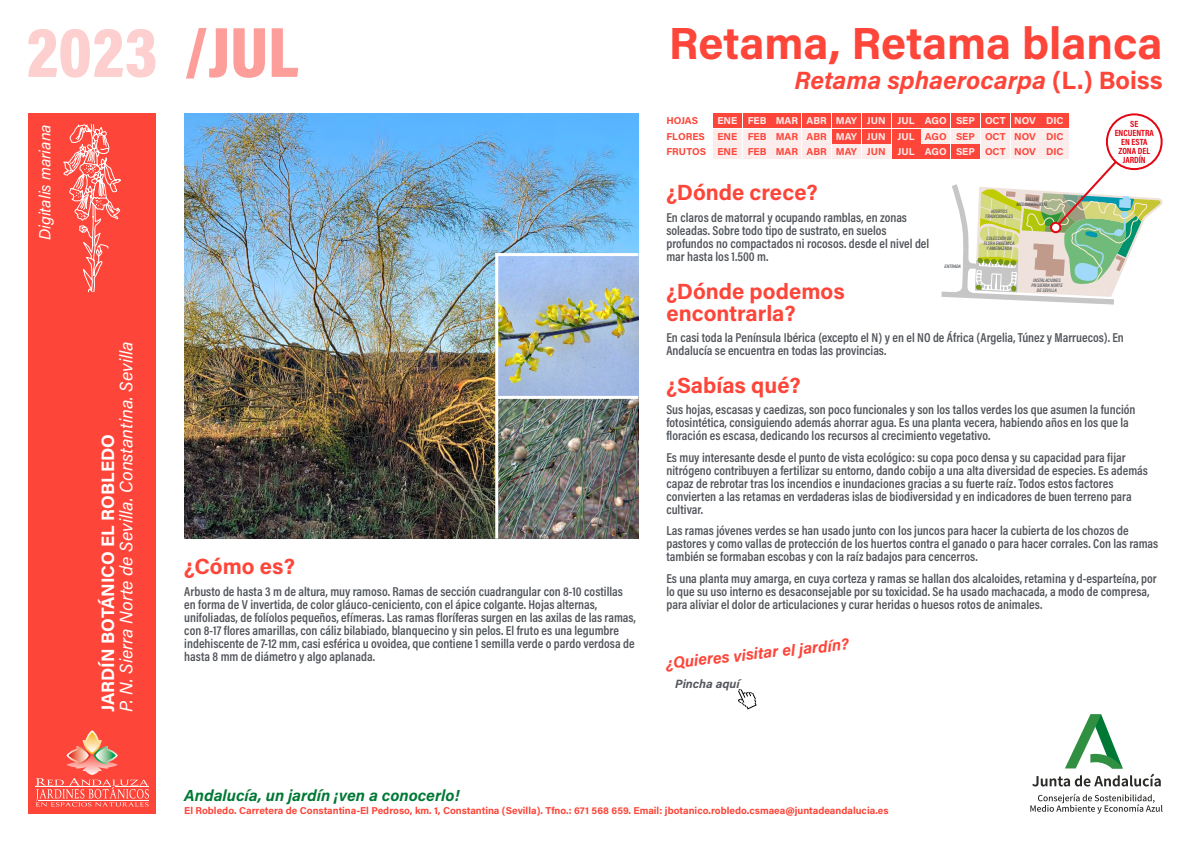
<style>
.page{position:relative;width:1191px;height:842px;background:#fff}
.page>*{position:absolute;margin:0;border:0;box-sizing:border-box;transform-origin:0 0}
.t1{font:900 72px "Acumin Pro Cond";color:#fdcfcf}
.t2{font:700 45px "Acumin Pro";color:#fd4539}
.t3{font:italic 700 25px "Acumin Pro";color:#fd4539}
.t4{font:700 22px/22px "Acumin Pro";color:#fd4539}
.t5{font:italic 18px "Acumin Pro";color:#fff}
.t6{font:700 18px "Acumin Pro";color:#fff}
.t7{font:italic 700 16px "Acumin Pro";color:#007835}
.t8{font:italic 700 16px "Acumin Pro";color:#fd4539}
.t9{font:italic 16px "Acumin Pro";color:#fff}
.t10{font:600 13px/13px "Acumin Pro Cond";color:#52555b}
.t11{font:italic 700 12px "Acumin Pro";color:#52555b}
.t12{font:700 10px/15.6px "Acumin Pro";color:#fd4539;text-align:justify}
.t13{font:700 9px/9px "Acumin Pro Cond";color:#e30613;text-align:center}
.t14{font:italic 600 5px/5px "Acumin Pro Cond";color:#52555b;text-align:center}
.s1{color:#fd9e9b}
.s2{font-style:normal}
.s3{color:#fcecec}
</style>
<div class="page">
<svg style="left:738px;top:689px;width:18px;height:20px"></svg>
<div style="left:28px;top:113px;width:128px;height:701px;background:#fd4539"></div>
<hr style="left:35px;top:787px;width:76px;height:1px;background:#fff">
<svg style="left:36px;top:730px;width:113px;height:76px"></svg>
<svg style="left:63px;top:124px;width:58px;height:169px"></svg>
<img style="left:184px;top:113px;width:454px;height:426px">
<img style="left:494px;top:252px;width:145px;height:287px">
<svg style="left:941px;top:139px;width:222px;height:166px"></svg>
<div style="left:1106px;top:113px;width:56px;height:57px;background:#fff;border:2px solid #e30613;border-radius:50%"></div>
<div style="left:1051px;top:223px;width:9px;height:9px;background:#fff;border-radius:50%"></div>
<div style="left:1050px;top:222px;width:11px;height:11px;border:2px solid #e30613;border-radius:50%"></div>
<div style="left:713px;top:113px;width:28px;height:15px;background:#fd4539"></div>
<div style="left:743px;top:113px;width:28px;height:15px;background:#fd4539"></div>
<div style="left:772px;top:113px;width:29px;height:15px;background:#fd4539"></div>
<div style="left:802px;top:113px;width:29px;height:15px;background:#fd4539"></div>
<div style="left:832px;top:113px;width:28px;height:15px;background:#fd4539"></div>
<div style="left:862px;top:113px;width:28px;height:15px;background:#fd4539"></div>
<div style="left:891px;top:113px;width:29px;height:15px;background:#fd4539"></div>
<div style="left:921px;top:113px;width:29px;height:15px;background:#fd4539"></div>
<div style="left:951px;top:113px;width:28px;height:15px;background:#fd4539"></div>
<div style="left:981px;top:113px;width:28px;height:15px;background:#fd4539"></div>
<div style="left:1011px;top:113px;width:28px;height:15px;background:#fd4539"></div>
<div style="left:1040px;top:113px;width:29px;height:15px;background:#fd4539"></div>
<div style="left:713px;top:129px;width:28px;height:14px;background:#fcecec"></div>
<div style="left:743px;top:129px;width:28px;height:14px;background:#fcecec"></div>
<div style="left:772px;top:129px;width:29px;height:14px;background:#fcecec"></div>
<div style="left:802px;top:129px;width:29px;height:14px;background:#fcecec"></div>
<div style="left:832px;top:129px;width:28px;height:14px;background:#fd4539"></div>
<div style="left:862px;top:129px;width:28px;height:14px;background:#fd4539"></div>
<div style="left:891px;top:129px;width:29px;height:14px;background:#fd4539"></div>
<div style="left:921px;top:129px;width:29px;height:14px;background:#fcecec"></div>
<div style="left:951px;top:129px;width:28px;height:14px;background:#fcecec"></div>
<div style="left:981px;top:129px;width:28px;height:14px;background:#fcecec"></div>
<div style="left:1011px;top:129px;width:28px;height:14px;background:#fcecec"></div>
<div style="left:1040px;top:129px;width:29px;height:14px;background:#fcecec"></div>
<div style="left:713px;top:145px;width:28px;height:14px;background:#fcecec"></div>
<div style="left:743px;top:145px;width:28px;height:14px;background:#fcecec"></div>
<div style="left:772px;top:145px;width:29px;height:14px;background:#fcecec"></div>
<div style="left:802px;top:145px;width:29px;height:14px;background:#fcecec"></div>
<div style="left:832px;top:145px;width:28px;height:14px;background:#fcecec"></div>
<div style="left:862px;top:145px;width:28px;height:14px;background:#fcecec"></div>
<div style="left:891px;top:145px;width:29px;height:14px;background:#fd4539"></div>
<div style="left:921px;top:145px;width:29px;height:14px;background:#fd4539"></div>
<div style="left:951px;top:145px;width:28px;height:14px;background:#fd4539"></div>
<div style="left:981px;top:145px;width:28px;height:14px;background:#fcecec"></div>
<div style="left:1011px;top:145px;width:28px;height:14px;background:#fcecec"></div>
<div style="left:1040px;top:145px;width:29px;height:14px;background:#fcecec"></div>
<svg style="left:1032px;top:714px;width:128px;height:72px"></svg>
<svg style="left:1030px;top:794px;width:132px;height:20px"></svg>
<h1 class="t1" style="left:27px;top:5px;width:274px">2023 <span class="s1">/JUL</span></h1>
<h2 class="t2" style="left:669px;top:12px;width:495px">Retama, Retama blanca</h2>
<h3 class="t3" style="left:794px;top:63px;width:369px">Retama sphaerocarpa <span class="s2">(L.) Boiss</span></h3>
<p class="t12" style="left:666px;top:112px;width:33px">HOJAS</p>
<p class="t12" style="left:666px;top:112px;width:399px;text-indent:51px"><span class="s3">ENE FEB MAR ABR MAY JUN JUL AGO SEP OCT NOV DIC </span>FLORES ENE FEB MAR ABR <span class="s3">MAY JUN JUL</span> AGO SEP OCT NOV DIC FRUTOS ENE FEB MAR ABR MAY JUN <span class="s3">JUL AGO SEP</span> OCT NOV DIC</p>
<p class="t9" style="left:34px;top:240px;width:117px;rotate:-90deg">Digitalis mariana</p>
<p class="t13" style="left:1114px;top:119px;width:41px">SE<br>ENCUENTRA<br>EN ESTA<br>ZONA DEL<br>JARDÍN</p>
<h3 class="t4" style="left:666px;top:181px;width:153px">¿Dónde crece?</h3>
<p class="t10" style="left:666px;top:211px;width:264px">En claros de matorral y ocupando ramblas, en zonas soleadas. Sobre todo tipo de sustrato, en suelos profundos no compactados ni rocosos. desde el nivel del mar hasta los 1.500 m.</p>
<h3 class="t4" style="left:666px;top:279px;width:180px">¿Dónde podemos encontrarla?</h3>
<p class="t10" style="left:666px;top:331px;width:459px">En casi toda la Península Ibérica (excepto el N) y en el NO de África (Argelia, Túnez y Marruecos). En<br>Andalucía se encuentra en todas las provincias.</p>
<h3 class="t4" style="left:666px;top:373px;width:136px">¿Sabías qué?</h3>
<p class="t10" style="left:666px;top:403px;width:470px">Sus hojas, escasas y caedizas, son poco funcionales y son los tallos verdes los que asumen la función fotosintética, consiguiendo además ahorrar agua. Es una planta vecera, habiendo años en los que la floración es escasa, dedicando los recursos al crecimiento vegetativo.</p>
<p class="t10" style="left:666px;top:450px;width:483px">Es muy interesante desde el punto de vista ecológico: su copa poco densa y su capacidad para fijar nitrógeno contribuyen a fertilizar su entorno, dando cobijo a una alta diversidad de especies. Es además capaz de rebrotar tras los incendios e inundaciones gracias a su fuerte raíz. Todos estos factores convierten a las retamas en verdaderas islas de biodiversidad y en indicadores de buen terreno para cultivar.</p>
<p class="t10" style="left:666px;top:524px;width:493px">Las ramas jóvenes verdes se han usado junto con los juncos para hacer la cubierta de los chozos de pastores y como vallas de protección de los huertos contra el ganado o para hacer corrales. Con las ramas también se formaban escobas y con la raíz badajos para cencerros.</p>
<p class="t10" style="left:666px;top:571px;width:492px">Es una planta muy amarga, en cuya corteza y ramas se hallan dos alcaloides, retamina y d-esparteína, por lo que su uso interno es desaconsejable por su toxicidad. Se ha usado machacada, a modo de compresa, para aliviar el dolor de articulaciones y curar heridas o huesos rotos de animales.</p>
<p class="t14" style="left:1016px;top:196px;width:33px">TALLER<br>MEDIOAMBIENTAL</p>
<p class="t14" style="left:985px;top:209px;width:29px">HUERTOS<br>TRADICIONALES</p>
<p class="t14" style="left:983px;top:236px;width:32px">COLECCIÓN DE<br>FLORA ENDÉMICA<br>Y AMENAZADA</p>
<p class="t14" style="left:944px;top:263px;width:18px">ENTRADA</p>
<p class="t14" style="left:1031px;top:277px;width:33px">INSTALACIONES<br>PN SIERRA NORTE<br>DE SEVILLA</p>
<h3 class="t5" style="left:113px;top:712px;width:372px;rotate:-90deg">P. N. Sierra Norte de Sevilla. Constantina. Sevilla</h3>
<h3 class="t6" style="left:95px;top:712px;width:279px;rotate:-90deg">JARDÍN BOTÁNICO EL ROBLEDO</h3>
<h3 class="t4" style="left:184px;top:555px;width:112px">¿Cómo es?</h3>
<p class="t10" style="left:184px;top:585px;width:453px">Arbusto de hasta 3 m de altura, muy ramoso. Ramas de sección cuadrangular con 8-10 costillas en forma de V invertida, de color gláuco-ceniciento, con el ápice colgante. Hojas alternas, unifoliadas, de folíolos pequeños, efímeras. Las ramas floríferas surgen en las axilas de las ramas, con 8-17 flores amarillas, con cáliz bilabiado, blanquecino y sin pelos. El fruto es una legumbre indehiscente de 7-12 mm, casi esférica u ovoidea, que contiene 1 semilla verde o pardo verdosa de hasta 8 mm de diámetro y algo aplanada.</p>
<p class="t8" style="left:664px;top:652px;width:185px;rotate:-6deg">¿Quieres visitar el jardín?</p>
<p class="t11" style="left:675px;top:675px;width:66px">Pincha aquí</p>
<p class="t7" style="left:184px;top:784px;width:277px">Andalucía, un jardín ¡ven a conocerlo!</p>
<p class="t12" style="left:184px;top:802px;width:706px">El Robledo. Carretera de Constantina-El Pedroso, km. 1, Constantina (Sevilla). Tfno.: 671 568 659. Email: jbotanico.robledo.csmaea@juntadeandalucia.es</p>
</div>
